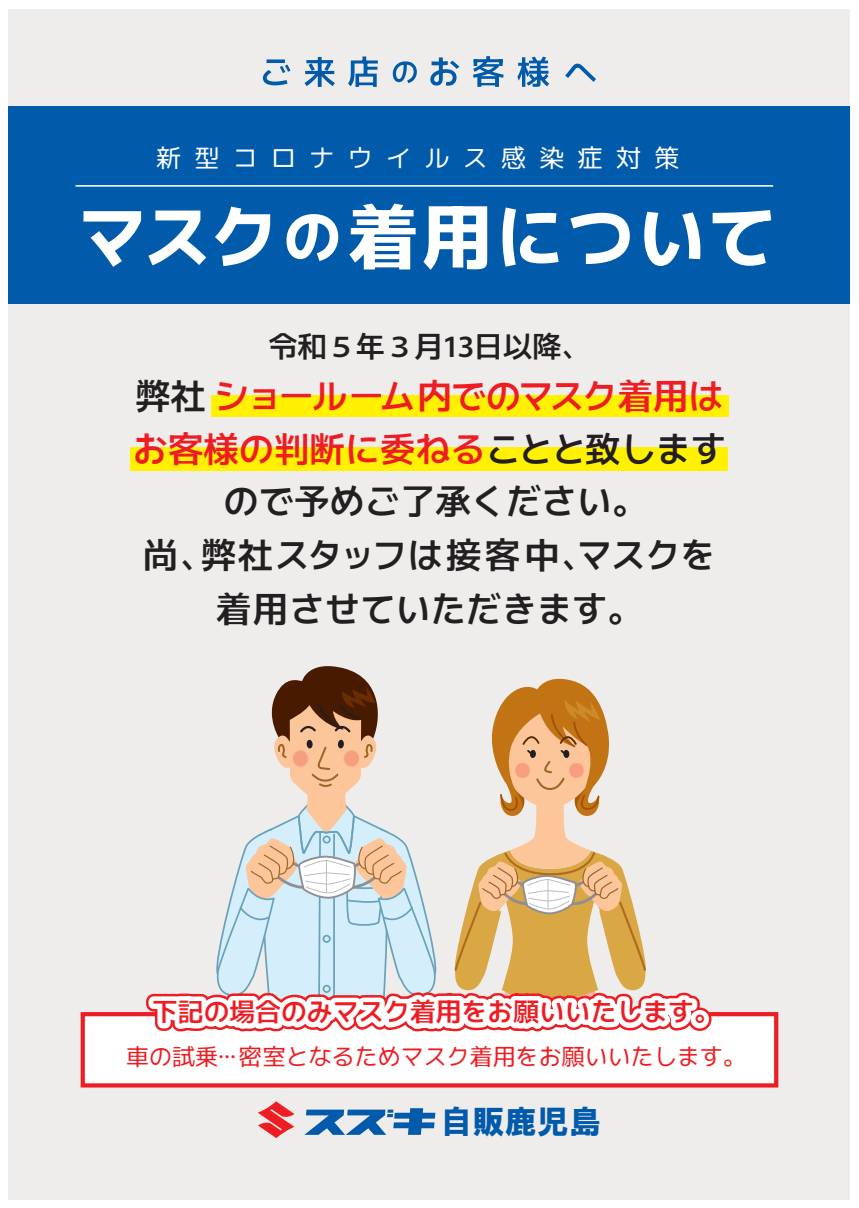
<style>
.page{position:relative;width:859px;height:1208px;background:#fff}
.page>*{position:absolute;margin:0;border:0;box-sizing:border-box;transform-origin:0 0}
.t1{font:100 69.7px "Murecho";letter-spacing:.02em;color:#fff}
.t2{font:100 35.3px/53.2px "Murecho";color:#231f20;text-align:center}
.t3{font:32.2px "HGP Soei Kakugothic UB";color:#015aaa}
.t4{font:100 29.1px "Murecho";color:#231f20}
.t5{font:100 25.8px "Murecho";color:#ee1d23}
.t6{font:100 24.9px "Murecho";letter-spacing:.54em;color:#fff}
.t7{font:100 23px "Murecho";color:#ee1d23}
.s1{font-size:57.9px}
.s2{color:#ee1d23}
</style>
<div class="page">
<div style="left:9px;top:9px;width:841px;height:1190px;background:#efedec"></div>
<div style="left:9px;top:107px;width:841px;height:197px;background:#015aaa"></div>
<svg style="left:258px;top:1101px;width:36px;height:37px"></svg>
<svg style="left:305px;top:1108px;width:130px;height:26px"></svg>
<svg style="left:263px;top:59px;width:27px;height:26px"></svg>
<svg style="left:304px;top:57px;width:31px;height:30px"></svg>
<svg style="left:348px;top:56px;width:30px;height:31px"></svg>
<svg style="left:393px;top:61px;width:24px;height:22px"></svg>
<svg style="left:430px;top:57px;width:29px;height:29px"></svg>
<svg style="left:473px;top:56px;width:31px;height:31px"></svg>
<svg style="left:517px;top:57px;width:32px;height:30px"></svg>
<svg style="left:565px;top:64px;width:31px;height:18px"></svg>
<hr style="left:76px;top:185px;width:697px;height:2px;background:#fff">
<div style="left:81px;top:1012px;width:697px;height:75px;background:#fff;border:4px solid #ee1d23"></div>
<svg style="left:139px;top:666px;width:585px;height:366px"></svg>
<div style="left:131px;top:447px;width:597px;height:23px;background:#fff101"></div>
<div style="left:211px;top:395px;width:517px;height:22px;background:#fff101"></div>
<p class="t6" style="left:156px;top:144px;width:525px">新型コロナウイルス感染症対策</p>
<h1 class="t1" style="left:77px;top:198px;width:701px">マスク<span class="s1">の</span>着用について</h1>
<p class="t4" style="left:268px;top:330px;width:324px">令和５年３月13日以降、</p>
<p class="t2" style="left:133px;top:371px;width:595px">弊社 <span class="s2">ショールーム内でのマスク着用はお客様の判断に委ねる</span>ことと致しますので予めご了承ください。<br>尚、弊社スタッフは接客中、マスクを着用させていただきます。</p>
<p class="t5" style="left:152px;top:997px;width:569px">下記の場合のみマスク着用をお願いいたします。</p>
<p class="t7" style="left:126px;top:1043px;width:621px">車の試乗… 密室となるためマスク着用をお願いいたします。</p>
<p class="t3" style="left:440px;top:1105px;width:162px">自販鹿児島</p>
</div>
